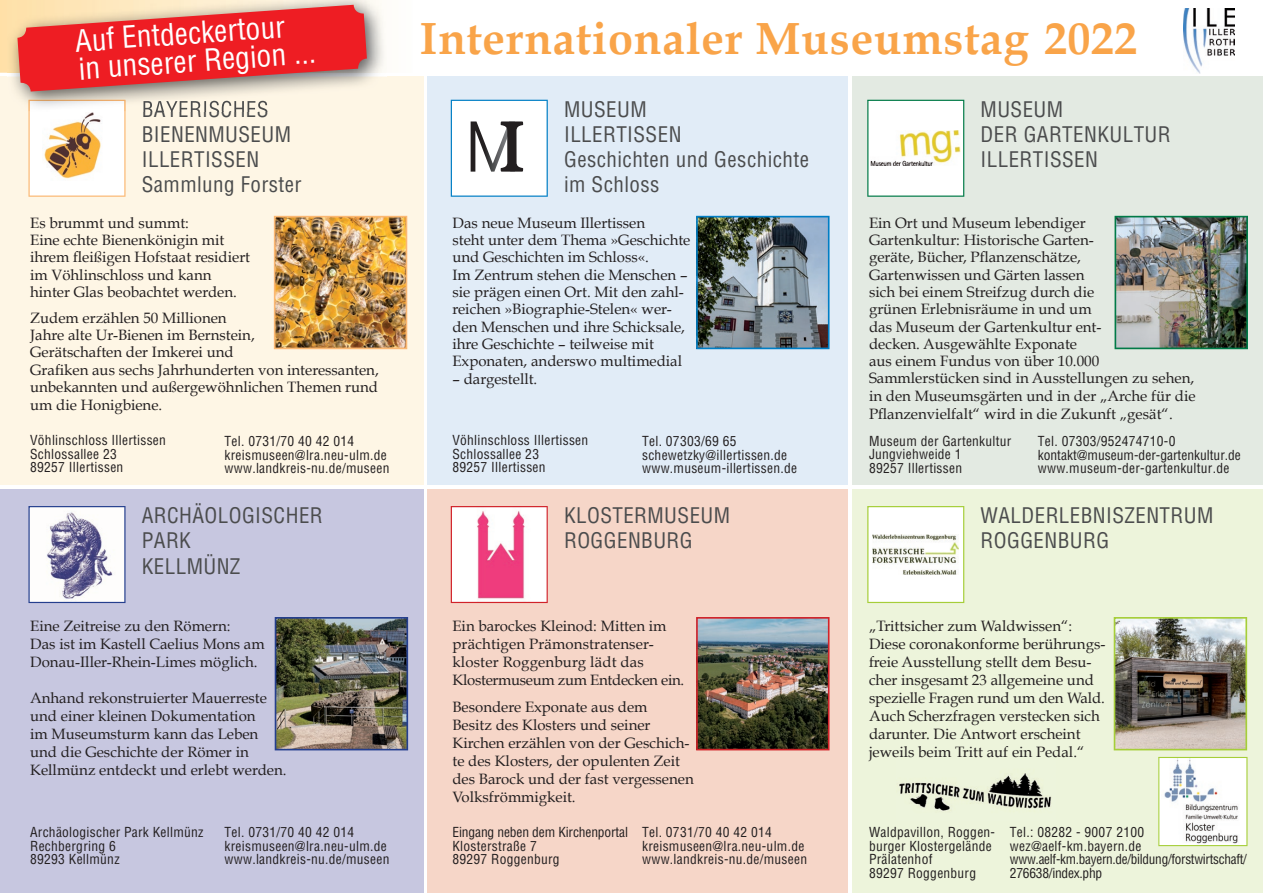
<style>
.page{position:relative;width:1263px;height:893px;background:#fff}
.page>*{position:absolute;margin:0;border:0;box-sizing:border-box;transform-origin:0 0}
.t1{font:700 45px "Book Antiqua";letter-spacing:.02em;color:#f9a449}
.t2{font:29.7px/28px "GARDENA 57 Regular Cond";color:#fff}
.t3{font:21px/25.2px "GARDENA 57 Regular Cond";letter-spacing:.02em;color:#4b4c4d}
.t4{font:15px/17.2px "Book Antiqua";color:#231f20}
.t5{font:13.5px/13.5px "GARDENA 57 Regular Cond";letter-spacing:.02em;color:#231f20}
.t6{font:13.5px/13.5px "GARDENA 57 Regular Cond";letter-spacing:-.02em;color:#231f20}
</style>
<div class="page">
<div style="left:0;top:489px;width:423px;height:404px;background:#c7c7e0"></div>
<div style="left:427px;top:489px;width:421px;height:404px;background:#f6d6c8"></div>
<div style="left:853px;top:489px;width:410px;height:404px;background:#edf4db"></div>
<div style="left:0;top:77px;width:423px;height:408px;background:#fef6e5"></div>
<div style="left:427px;top:77px;width:421px;height:408px;background:#e1ecf7"></div>
<div style="left:853px;top:77px;width:410px;height:408px;background:#e3eae2"></div>
<img style="left:899px;top:773px;width:153px;height:38px">
<svg style="left:28px;top:111px;width:98px;height:86px;background:#efdec7"></svg>
<img style="left:274px;top:216px;width:133px;height:133px">
<img style="left:1114px;top:617px;width:133px;height:133px">
<svg style="left:1158px;top:757px;width:89px;height:89px;background:#e6e9e5"></svg>
<img style="left:696px;top:216px;width:133px;height:133px">
<svg style="left:451px;top:100px;width:97px;height:97px;background:#d9dee1"></svg>
<img style="left:275px;top:617px;width:133px;height:133px">
<svg style="left:28px;top:506px;width:98px;height:97px;background:#c4c3d4"></svg>
<img style="left:696px;top:617px;width:133px;height:133px">
<svg style="left:451px;top:506px;width:97px;height:97px;background:#f6b9cd"></svg>
<svg style="left:867px;top:506px;width:97px;height:97px;background:#edefe5"></svg>
<img style="left:1114px;top:216px;width:134px;height:133px">
<img style="left:1183px;top:9px;width:52px;height:64px">
<svg style="left:867px;top:100px;width:97px;height:97px;background:#eef6f2"></svg>
<img style="left:870px;top:131px;width:91px;height:35px">
<img style="left:28px;top:100px;width:98px;height:11px">
<img style="left:143px;top:101px;width:125px;height:10px">
<svg style="left:0;top:0;width:412px;height:92px;background:#ea6c66"></svg>
<h2 class="t2" style="left:74px;top:26px;width:241px;rotate:-4deg">Auf Entdeckertour<br>in unserer Region ...</h2>
<h1 class="t1" style="left:420px;top:12px;width:719px">Internationaler Museumstag 2022</h1>
<h3 class="t3" style="left:142px;top:96px;width:161px">BAYERISCHES<br>BIENENMUSEUM<br>ILLERTISSEN<br>Sammlung Forster</h3>
<h3 class="t3" style="left:564px;top:96px;width:246px">MUSEUM<br>ILLERTISSEN<br>Geschichten und Geschichte im Schloss</h3>
<p class="t4" style="left:452px;top:214px;width:239px">Das neue Museum Illertissen<br>steht unter dem Thema »Geschichte und Geschichten im Schloss«.<br>Im Zentrum stehen die Menschen – sie prägen einen Ort. Mit den zahl&shy;reichen »Biographie-Stelen« wer&shy;den Menschen und ihre Schicksale, ihre Geschichte – teilweise mit<br>Exponaten, anderswo multimedial</p>
<p class="t4" style="left:452px;top:370px;width:86px">– dargestellt.</p>
<h3 class="t3" style="left:981px;top:96px;width:192px">MUSEUM<br>DER GARTENKULTUR<br>ILLERTISSEN</h3>
<p class="t4" style="left:30px;top:214px;width:221px">Es brummt und summt:<br>Eine echte Bienenkönigin mit ihrem fleißigen Hofstaat residiert im Vöhlinschloss und kann hinter Glas beobachtet werden.</p>
<p class="t4" style="left:30px;top:309px;width:350px">Zudem erzählen 50 Millionen<br>Jahre alte Ur-Bienen im Bernstein,<br>Gerätschaften der Imkerei und<br>Grafiken aus sechs Jahrhunderten von interessanten, unbekannten und außergewöhnlichen Themen rund um die Honigbiene.</p>
<p class="t5" style="left:30px;top:433px;width:137px">Vöhlinschloss Illertissen<br>Schlossallee 23<br>89257 Illertissen</p>
<p class="t4" style="left:869px;top:214px;width:328px">Ein Ort und Museum lebendiger<br>Gartenkultur: Historische Garten-<br>geräte, Bücher, Pflanzenschätze,<br>Gartenwissen und Gärten lassen<br>sich bei einem Streifzug durch die<br>grünen Erlebnisräume in und um<br>das Museum der Gartenkultur ent-<br>decken. Ausgewählte Exponate<br>aus einem Fundus von über 10.000<br>Sammlerstücken sind in Ausstellungen zu sehen, in den Museumsgärten und in der „Arche für die Pflanzenvielfalt“ wird in die Zukunft „gesät“.</p>
<p class="t5" style="left:869px;top:434px;width:144px">Museum der Gartenkultur<br>Jungviehweide 1<br>89257 Illertissen</p>
<p class="t5" style="left:452px;top:433px;width:137px">Vöhlinschloss Illertissen<br>Schlossallee 23<br>89257 Illertissen</p>
<p class="t5" style="left:225px;top:434px;width:166px">Tel. 0731/70 40 42 014 kreismuseen@lra.neu-ulm.de www.landkreis-nu.de/museen</p>
<p class="t5" style="left:642px;top:434px;width:156px">Tel. 07303/69 65 schewetzky@illertissen.de www.museum-illertissen.de</p>
<p class="t5" style="left:1038px;top:434px;width:205px">Tel. 07303/952474710-0 kontakt@museum-der-gartenkultur.de www.museum-der-gartenkultur.de</p>
<h3 class="t3" style="left:142px;top:502px;width:182px">ARCHÄOLOGISCHER<br>PARK<br>KELLMÜNZ</h3>
<p class="t4" style="left:30px;top:617px;width:236px;line-height:18px">Eine Zeitreise zu den Römern:<br>Das ist im Kastell Caelius Mons am<br>Donau-Iller-Rhein-Limes möglich.</p>
<p class="t4" style="left:30px;top:689px;width:258px;line-height:18px">Anhand rekonstruierter Mauerreste und einer kleinen Dokumentation<br>im Museumsturm kann das Leben und die Geschichte der Römer in Kellmünz entdeckt und erlebt werden.</p>
<h3 class="t3" style="left:564px;top:502px;width:168px">KLOSTERMUSEUM<br>ROGGENBURG</h3>
<p class="t4" style="left:452px;top:617px;width:233px;line-height:18px">Ein barockes Kleinod: Mitten im prächtigen Prämonstratenser&shy;kloster Roggenburg lädt das<br>Klostermuseum zum Entdecken ein.</p>
<p class="t4" style="left:452px;top:697px;width:243px;line-height:18px">Besondere Exponate aus dem<br>Besitz des Klosters und seiner<br>Kirchen erzählen von der Geschich&shy;te des Klosters, der opulenten Zeit des Barock und der fast vergessenen<br>Volksfrömmigkeit.</p>
<h3 class="t3" style="left:981px;top:502px;width:234px">WALDERLEBNISZENTRUM<br>ROGGENBURG</h3>
<p class="t4" style="left:869px;top:617px;width:238px;line-height:18px">„Trittsicher zum Waldwissen“:<br>Diese coronakonforme berührungs&shy;freie Ausstellung stellt dem Besu&shy;cher insgesamt 23 allgemeine und spezielle Fragen rund um den Wald.<br>Auch Scherzfragen verstecken sich darunter. Die Antwort erscheint jeweils beim Tritt auf ein Pedal.“</p>
<p class="t5" style="left:30px;top:825px;width:175px">Archäologischer Park Kellmünz<br>Rechbergring 6<br>89293 Kellmünz</p>
<p class="t5" style="left:869px;top:825px;width:128px">Waldpavillon, Roggen&shy;burger Klostergelände<br>Prälatenhof<br>89297 Roggenburg</p>
<p class="t6" style="left:1010px;top:825px;width:238px">Tel.: 08282 - 9007 2100 wez@aelf-km.bayern.de www.aelf-km.bayern.de/bildung/forstwirtschaft/<br>276638/index.php</p>
<p class="t5" style="left:225px;top:825px;width:166px">Tel. 0731/70 40 42 014 kreismuseen@lra.neu-ulm.de www.landkreis-nu.de/museen</p>
<p class="t5" style="left:452px;top:825px;width:177px">Eingang neben dem Kirchenportal<br>Klosterstraße 7<br>89297 Roggenburg</p>
<p class="t5" style="left:642px;top:825px;width:166px">Tel. 0731/70 40 42 014 kreismuseen@lra.neu-ulm.de www.landkreis-nu.de/museen</p>
</div>
